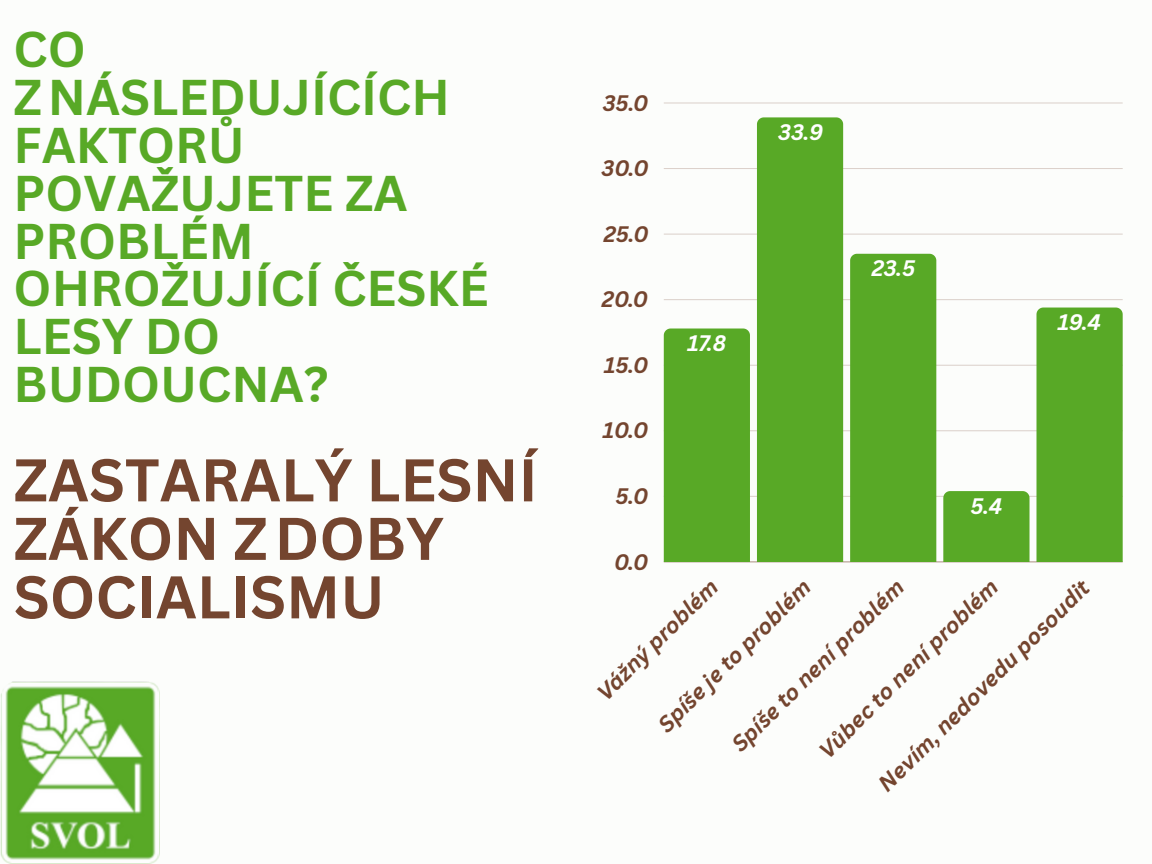
<style>
.page{position:relative;width:1152px;height:864px;background:#fcfdfb}
.page>*{position:absolute;margin:0;border:0;box-sizing:border-box;transform-origin:0 0}
.t1{font:700 58.8px/58.5px "Canva Sans";color:#74452f}
.t2{font:700 48.9px/47.8px "Canva Sans";color:#58a926}
.t3{font:italic 700 21.9px "Canva Sans";color:#74452f}
.t4{font:italic 700 21.9px "Canva Sans";letter-spacing:-.01em;color:#fff}
</style>
<div class="page">
<img style="left:0;top:681px;width:160px;height:183px">
<hr style="left:664px;top:562px;width:459px;height:1px;background:#dcd1cb">
<hr style="left:664px;top:496px;width:459px;height:1px;background:#74452f;opacity:.25">
<hr style="left:664px;top:430px;width:459px;height:1px;background:#e3dbd6">
<hr style="left:664px;top:365px;width:459px;height:1px;background:#e3dbd6">
<hr style="left:664px;top:299px;width:459px;height:1px;background:#dfd6d0">
<hr style="left:664px;top:234px;width:459px;height:1px;background:#e7e1dc">
<hr style="left:664px;top:168px;width:459px;height:1px;background:#dcd1cb">
<hr style="left:664px;top:103px;width:459px;height:1px;background:#ebe6e2">
<div style="left:664px;top:329px;width:86px;height:233px;background:#58a926"></div>
<div style="left:757px;top:117px;width:86px;height:445px;background:#58a926"></div>
<div style="left:850px;top:254px;width:86px;height:308px;background:#58a926"></div>
<div style="left:943px;top:491px;width:87px;height:71px;background:#58a926"></div>
<div style="left:1037px;top:308px;width:86px;height:254px;background:#58a926"></div>
<p class="t2" style="left:14px;top:24px;width:477px">CO<br>ZNÁSLEDUJÍCÍCH<br>FAKTORŮ<br>POVAŽUJETE ZA<br>PROBLÉM<br>OHROŽUJÍCÍ ČESKÉ<br>LESY DO<br>BUDOUCNA?</p>
<h1 class="t1" style="left:14px;top:449px;width:526px">ZASTARALÝ LESNÍ<br>ZÁKON ZDOBY<br>SOCIALISMU</h1>
<p class="t3" style="left:603px;top:87px;width:47px">35.0</p>
<p class="t3" style="left:602px;top:153px;width:49px">30.0</p>
<p class="t3" style="left:604px;top:218px;width:46px">25.0</p>
<p class="t3" style="left:602px;top:284px;width:48px">20.0</p>
<p class="t3" style="left:604px;top:349px;width:46px">15.0</p>
<p class="t3" style="left:603px;top:415px;width:47px">10.0</p>
<p class="t3" style="left:615px;top:481px;width:34px">5.0</p>
<p class="t3" style="left:614px;top:546px;width:36px">0.0</p>
<p class="t4" style="left:688px;top:328px;width:40px">17.8</p>
<p class="t4" style="left:778px;top:116px;width:46px">33.9</p>
<p class="t4" style="left:872px;top:253px;width:45px">23.5</p>
<p class="t4" style="left:970px;top:490px;width:34px">5.4</p>
<p class="t4" style="left:1058px;top:307px;width:45px">19.4</p>
<p class="t3" style="left:871px;top:777px;width:290px;rotate:-45deg">Nevím, nedovedu posoudit</p>
<p class="t3" style="left:590px;top:685px;width:162px;rotate:-45deg">Vážný problém</p>
<p class="t3" style="left:812px;top:743px;width:244px;rotate:-45deg">Vůbec to není problém</p>
<p class="t3" style="left:725px;top:737px;width:234px;rotate:-45deg">Spíše to není problém</p>
<p class="t3" style="left:651px;top:717px;width:207px;rotate:-45deg">Spíše je to problém</p>
</div>
